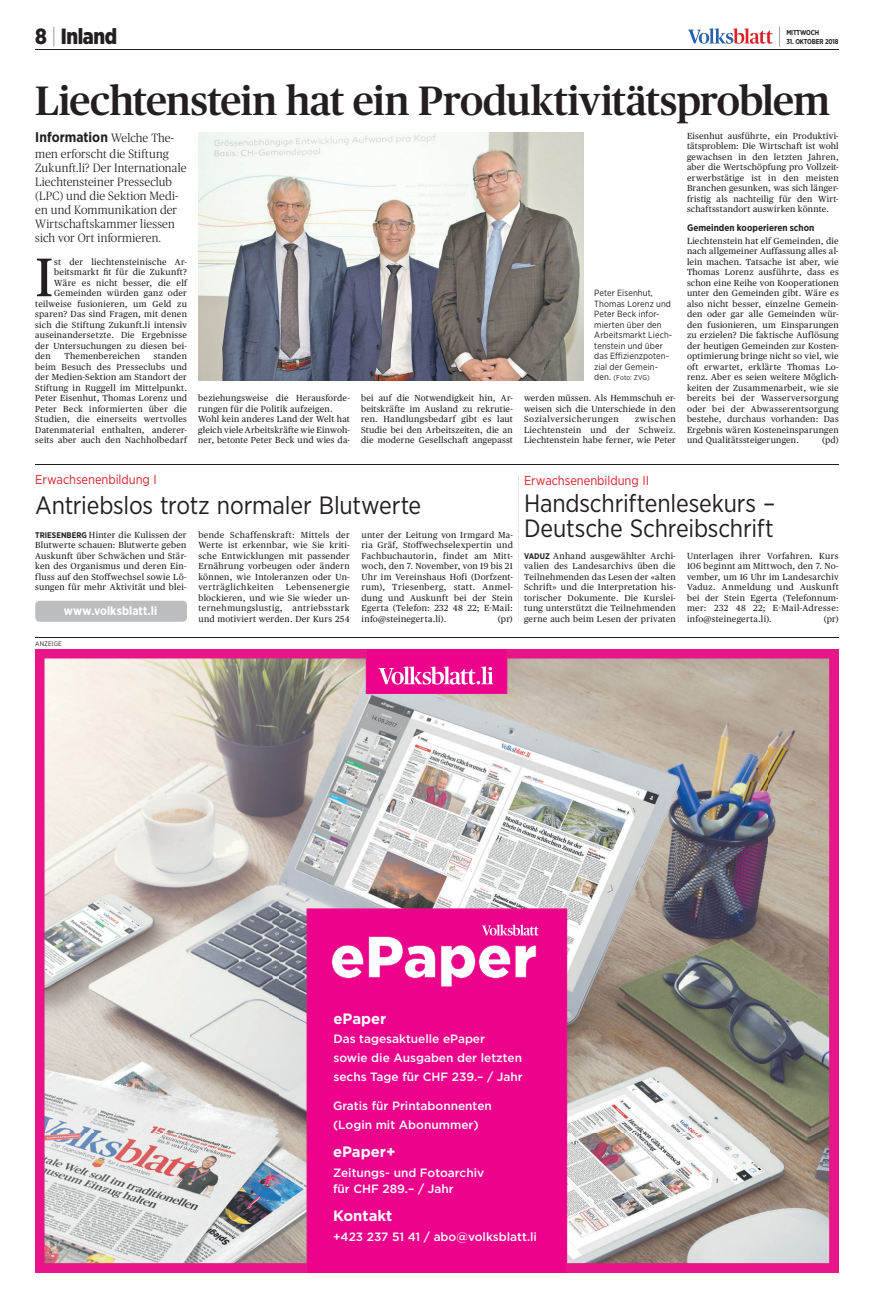
<style>
.page{position:relative;width:874px;height:1304px;background:#fff}
.page>*{position:absolute;margin:0;border:0;box-sizing:border-box;transform-origin:0 0}
.t1{font:900 58.4px "Gotham";color:#fff}
.t2{font:54.3px "Publico Text";color:#231f20}
.t3{font:500 41px "Publico";letter-spacing:-.02em;color:#231f20}
.t4{font:25px/25px "Gotham Narrow";letter-spacing:-.005em;color:#231f20}
.t5{font:900 22px "Gotham Narrow";letter-spacing:-.02em;color:#231f20;scale:.94 1}
.t6{font:700 15px "Gotham";color:#fff}
.t7{font:700 14px "Gotham Narrow";color:#231f20}
.t8{font:13px "Gotham Narrow";color:#da2128}
.t9{font:700 12.1px "Gotham Narrow";letter-spacing:.005em;color:#fff}
.t10{font:500 12px/19.2px "Gotham";color:#fff}
.t11{font:300 12px/14px "Publico";letter-spacing:.015em;color:#231f20}
.t12{font:700 9.5px "Gotham Narrow";color:#231f20}
.t13{font:9px/10.5px "Gotham Narrow";letter-spacing:.01em;color:#231f20}
.t14{font:8.8px/10.5px "Publico Text";letter-spacing:.03em;color:#231f20;text-align:justify}
.t15{font:700 7px "Gotham Narrow";letter-spacing:-.02em;color:#231f20;scale:.94 1}
.t16{font:7px "Gotham Narrow";letter-spacing:.01em;color:#231f20}
.t17{font:6.5px "Gotham Narrow";letter-spacing:.02em;color:#231f20}
.s1{font-weight:100}
.s2{font-family:"Publico";font-weight:300;font-size:12px}
.s3{font-size:9px}
.s4{font-family:"Gotham Narrow";font-weight:700;font-size:8.2px}
</style>
<div class="page">
<hr style="left:35px;top:49px;width:803px;height:1px;background:#231f20">
<svg style="left:688px;top:28px;width:84px;height:16px"></svg>
<img style="left:35px;top:649px;width:803px;height:624px">
<div style="left:306px;top:908px;width:261px;height:365px;background:#ed028c"></div>
<svg style="left:331px;top:925px;width:207px;height:62px;background:#ec078d"></svg>
<svg style="left:365px;top:649px;width:142px;height:45px;background:#ee239a"></svg>
<hr style="left:35px;top:638px;width:803px;height:1px;background:#231f20">
<img style="left:198px;top:132px;width:384px;height:248px">
<hr style="left:35px;top:464px;width:803px;height:1px;background:#231f20">
<div style="left:35px;top:601px;width:152px;height:21px;background:#bcbdc0;border-radius:4px"></div>
<svg style="left:518px;top:476px;width:1px;height:146px"></svg>
<h3 class="t5" style="left:35px;top:28px;width:88px">8-<span class="s1">|</span>-Inland</h3>
<p class="t15" style="left:786px;top:30px;width:36px">MITTWOCH</p>
<p class="t15" style="left:786px;top:39px;width:57px">31. OKTOBER 2018</p>
<h3 class="t3" style="left:35px;top:84px;width:795px">Liechtenstein hat ein Produktivitätsproblem</h3>
<h3 class="t7" style="left:35px;top:132px;width:140px">Information <span class="s2">Welche The-</span></h3>
<h3 class="t11" style="left:35px;top:148px;width:153px">men erforscht die Stiftung<br>Zukunft.li? Der Internationale<br>Liechtensteiner Presseclub (LPC) und die Sektion Medi&shy;en und Kommunikation der<br>Wirtschaftskammer liessen sich vor Ort informieren.</h3>
<h2 class="t2" style="left:35px;top:254px;width:19px">I</h2>
<p class="t14" style="left:54px;top:257px;width:134px">st der liechtensteinische Ar-</p>
<p class="t14" style="left:686px;top:131px;width:153px">Eisenhut ausführte, ein Produktivi&shy;tätsproblem: Die Wirtschaft ist wohl gewachsen in den letzten Jahren, aber die Wertschöpfung pro Vollzeit&shy;erwerbstätige ist in den meisten Branchen gesunken, was sich länger&shy;fristig als nachteilig für den Wirt&shy;schaftsstandort auswirken könnte.</p>
<p class="t12" style="left:686px;top:225px;width:129px">Gemeinden kooperieren schon</p>
<p class="t14" style="left:686px;top:236px;width:153px">Liechtenstein hat elf Gemeinden, die nach allgemeiner Auffassung alles al&shy;lein machen. Tatsache ist aber, wie Thomas Lorenz ausführte, dass es schon eine Reihe von Kooperationen unter den Gemeinden gibt. Wäre es also nicht besser, einzelne Gemein&shy;den oder gar alle Gemeinden wür&shy;den fusionieren, um Einsparungen zu erzielen? Die faktische Auflösung der heutigen Gemeinden zur Kosten&shy;optimierung bringe nicht so viel, wie oft erwartet, erklärte Thomas Lo&shy;renz. Aber es seien weitere Möglich&shy;keiten der Zusammenarbeit, wie sie bereits bei der Wasserversorgung oder bei der Abwasserentsorgung bestehe, durchaus vorhanden: Das Ergebnis wären Kosteneinsparungen und Qualitätssteigerungen.</p>
<p class="t14" style="left:54px;top:267px;width:134px">beitsmarkt fit für die Zukunft?</p>
<p class="t14" style="left:54px;top:278px;width:134px">Wäre es nicht besser, die elf</p>
<p class="t14" style="left:54px;top:288px;width:134px">Gemeinden würden ganz oder</p>
<p class="t14" style="left:35px;top:299px;width:153px">teilweise fusionieren, um Geld zu</p>
<p class="t14" style="left:35px;top:309px;width:153px">sparen? Das sind Fragen, mit denen</p>
<p class="t14" style="left:35px;top:320px;width:153px">sich die Stiftung Zukunft.li intensiv</p>
<p class="t14" style="left:35px;top:330px;width:153px">auseinandersetzte. Die Ergebnisse</p>
<p class="t14" style="left:35px;top:341px;width:153px">der Untersuchungen zu diesen bei-</p>
<p class="t14" style="left:35px;top:351px;width:17px">den</p>
<p class="t14" style="left:65px;top:351px;width:77px">Themenbereichen</p>
<p class="t13" style="left:594px;top:288px;width:79px">Peter Eisenhut,<br>Thomas Lorenz und<br>Peter Beck infor&shy;mierten über den<br>Arbeitsmarkt Liech&shy;tenstein und über das Effizienzpoten&shy;zial der Gemein-</p>
<p class="t16" style="left:594px;top:375px;width:57px"><span class="s3">den.</span> (Foto: ZVG)</p>
<p class="t14" style="left:35px;top:351px;width:153px;text-indent:119px">standen beim Besuch des Presseclubs und der Medien-Sektion am Standort der Stiftung in Ruggell im Mittelpunkt.<br>Peter Eisenhut, Thomas Lorenz und Peter Beck informierten über die Studien, die einerseits wertvolles Datenmaterial enthalten, anderer&shy;seits aber auch den Nachholbedarf</p>
<p class="t14" style="left:198px;top:393px;width:153px;text-align:left">beziehungsweise die Herausforde&shy;rungen für die Politik aufzeigen.<br>Wohl kein anderes Land der Welt hat gleich viele Arbeitskräfte wie Einwoh&shy;ner, betonte Peter Beck und wies da-</p>
<p class="t14" style="left:361px;top:393px;width:153px">bei auf die Notwendigkeit hin, Ar&shy;beitskräfte im Ausland zu rekrutie&shy;ren. Handlungsbedarf gibt es laut Studie bei den Arbeitszeiten, die an die moderne Gesellschaft angepasst</p>
<p class="t14" style="left:524px;top:393px;width:153px">werden müssen. Als Hemmschuh er&shy;weisen sich die Unterschiede in den Sozialversicherungen</p>
<p class="t14" style="left:524px;top:414px;width:153px;text-indent:111px">zwischen Liechtenstein und der Schweiz.<br>Liechtenstein habe ferner, wie Peter</p>
<p class="t14" style="left:821px;top:435px;width:18px">(pd)</p>
<h3 class="t8" style="left:35px;top:474px;width:123px">Erwachsenenbildung I</h3>
<h3 class="t4" style="left:35px;top:494px;width:387px">Antriebslos trotz normaler Blutwerte</h3>
<p class="t14" style="left:35px;top:530px;width:153px"><span class="s4">TRIESENBERG</span> Hinter die Kulissen der Blutwerte schauen: Blutwerte geben Auskunft über Schwächen und Stär&shy;ken des Organismus und deren Ein&shy;fluss auf den Stoffwechsel sowie Lö&shy;sungen für mehr Aktivität und blei-</p>
<p class="t14" style="left:198px;top:530px;width:153px">bende Schaffenskraft: Mittels der Werte ist erkennbar, wie Sie kriti&shy;sche Entwicklungen mit passender Ernährung vorbeugen oder ändern können, wie Intoleranzen oder Un&shy;verträglichkeiten</p>
<p class="t14" style="left:361px;top:530px;width:153px">unter der Leitung von Irmgard Ma&shy;ria Gräf, Stoffwechselexpertin und Fachbuchautorin, findet am Mitt&shy;woch, den 7. November, von 19 bis 21<br>Uhr im Vereinshaus Hofi (Dorfzent&shy;rum), Triesenberg, statt. Anmel&shy;dung und Auskunft bei der Stein Egerta (Telefon: 232 48 22; E-Mail: info@stein egerta.li).</p>
<p class="t14" style="left:198px;top:582px;width:153px;text-indent:87px">Lebensenergie blockieren, und wie Sie wieder un&shy;ternehmungslustig, antriebsstark und motiviert werden. Der Kurs 254</p>
<h3 class="t9" style="left:64px;top:607px;width:95px">www.volksblatt.li</h3>
<p class="t14" style="left:497px;top:614px;width:16px">(pr)</p>
<p class="t17" style="left:35px;top:641px;width:28px">ANZEIGE</p>
<h3 class="t8" style="left:524px;top:475px;width:126px">Erwachsenenbildung II</h3>
<h3 class="t4" style="left:524px;top:492px;width:253px">Handschriftenlesekurs –<br>Deutsche Schreibschrift</h3>
<p class="t14" style="left:524px;top:551px;width:153px"><span class="s4">VADUZ</span> Anhand ausgewählter Archi&shy;valien des Landesarchivs üben die Teilnehmenden das Lesen der «alten Schrift» und die Interpretation his&shy;torischer Dokumente. Die Kurslei&shy;tung unterstützt die Teilnehmenden gerne auch beim Lesen der privaten</p>
<p class="t14" style="left:686px;top:551px;width:153px">Unterlagen ihrer Vorfahren. Kurs 106 beginnt am Mittwoch, den 7. No&shy;vember, um 16 Uhr im Landesarchiv Vaduz. Anmeldung und Auskunft bei der Stein Egerta (Telefonnum&shy;mer: 232 48 22; E-Mail-Adresse: info@stein egerta.li).</p>
<p class="t14" style="left:823px;top:614px;width:16px">(pr)</p>
<h1 class="t1" style="left:330px;top:931px;width:208px">ePaper</h1>
<h3 class="t6" style="left:333px;top:1012px;width:54px">ePaper</h3>
<h3 class="t10" style="left:333px;top:1030px;width:191px">Das tagesaktuelle ePaper<br>sowie die Ausgaben der letzten sechs Tage für CHF 239.– / Jahr</h3>
<h3 class="t10" style="left:333px;top:1097px;width:160px">Gratis für Printabonnenten (Login mit Abonummer)</h3>
<h3 class="t6" style="left:333px;top:1145px;width:64px">ePaper+</h3>
<h3 class="t10" style="left:333px;top:1165px;width:153px;line-height:16.7px">Zeitungs- und Fotoarchiv für CHF 289.– / Jahr</h3>
<h3 class="t6" style="left:333px;top:1209px;width:61px">Kontakt</h3>
<h3 class="t10" style="left:333px;top:1227px;width:205px">+423 237 51 41 / abo@volksblatt.li</h3>
</div>
